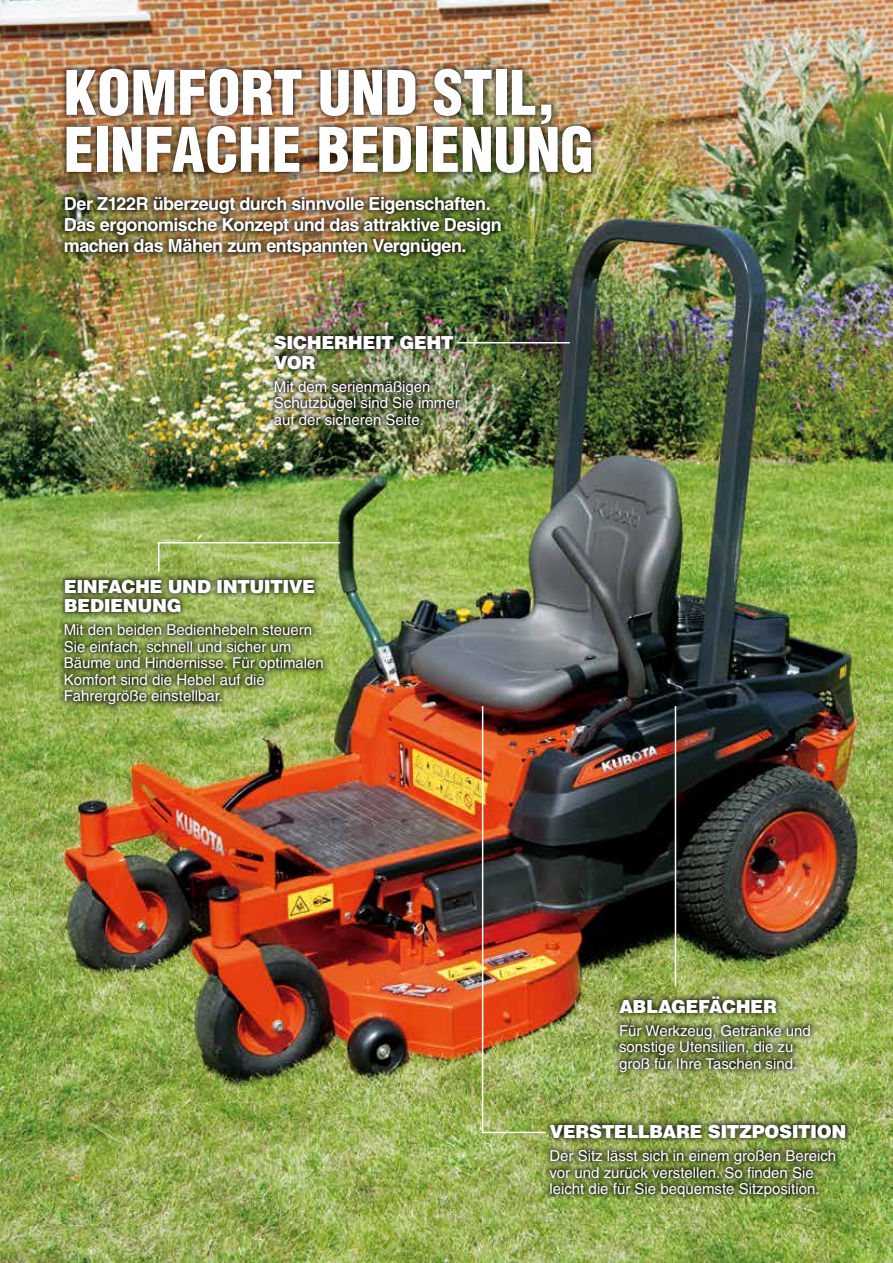
<style>
.page{position:relative;width:893px;height:1263px;background:#fff}
.page>*{position:absolute;margin:0;border:0;box-sizing:border-box;transform-origin:0 0}
.t1{font:900 condensed 60px/57px "Helvetica";color:#fff}
.t2{font:700 18px/21px "Helvetica";letter-spacing:-.03em;color:#fff}
.t3{font:900 18px/19.5px "Helvetica";letter-spacing:-.02em;color:#fff}
.t4{font:15px/16.5px "Helvetica";color:#fff}
</style>
<div class="page">
<img style="left:0;top:0;width:893px;height:1263px">
<div style="left:268px;top:329px;width:198px;height:102px;background:#000;opacity:.75"></div>
<div style="left:58px;top:573px;width:272px;height:138px;background:#000;opacity:.75"></div>
<div style="left:613px;top:989px;width:203px;height:89px;background:#000;opacity:.75"></div>
<svg style="left:157px;top:541px;width:185px;height:32px;background:#a4bc66"></svg>
<div style="left:60px;top:62px;width:537px;height:117px;background:#000;opacity:.75"></div>
<div style="left:58px;top:190px;width:449px;height:72px;background:#000;opacity:.75"></div>
<hr style="left:457px;top:342px;width:113px;height:1px;background:#fff">
<div style="left:543px;top:1118px;width:309px;height:86px;background:#000;opacity:.75"></div>
<img style="left:481px;top:704px;width:66px;height:430px">
<hr style="left:675px;top:706px;width:1px;height:280px;background:#fff">
<h1 class="t1" style="left:64px;top:64px;width:531px">KOMFORT UND STIL,<br>EINFACHE BEDIENUNG</h1>
<p class="t2" style="left:64px;top:193px;width:439px">Der Z122R überzeugt durch sinnvolle Eigenschaften.<br>Das ergonomische Konzept und das attraktive Design machen das Mähen zum entspannten Vergnügen.</p>
<p class="t3" style="left:274px;top:333px;width:182px">SICHERHEIT GEHT<br>VOR</p>
<p class="t4" style="left:274px;top:378px;width:187px">Mit dem serienmäßigen<br>Schutzbügel sind Sie immer auf der sicheren Seite.</p>
<p class="t3" style="left:64px;top:576px;width:253px">EINFACHE UND INTUITIVE<br>BEDIENUNG</p>
<p class="t4" style="left:64px;top:622px;width:262px">Mit den beiden Bedienhebeln steuern Sie einfach, schnell und sicher um Bäume und Hindernisse. Für optimalen Komfort sind die Hebel auf die Fahrergröße einstellbar.</p>
<p class="t3" style="left:619px;top:996px;width:159px">ABLAGEFÄCHER</p>
<p class="t4" style="left:619px;top:1022px;width:193px">Für Werkzeug, Getränke und sonstige Utensilien, die zu groß für Ihre Taschen sind.</p>
<p class="t3" style="left:549px;top:1122px;width:298px">VERSTELLBARE SITZPOSITION</p>
<p class="t4" style="left:549px;top:1148px;width:288px">Der Sitz lässt sich in einem großen Bereich vor und zurück verstellen. So finden Sie leicht die für Sie bequemste Sitzposition.</p>
</div>
